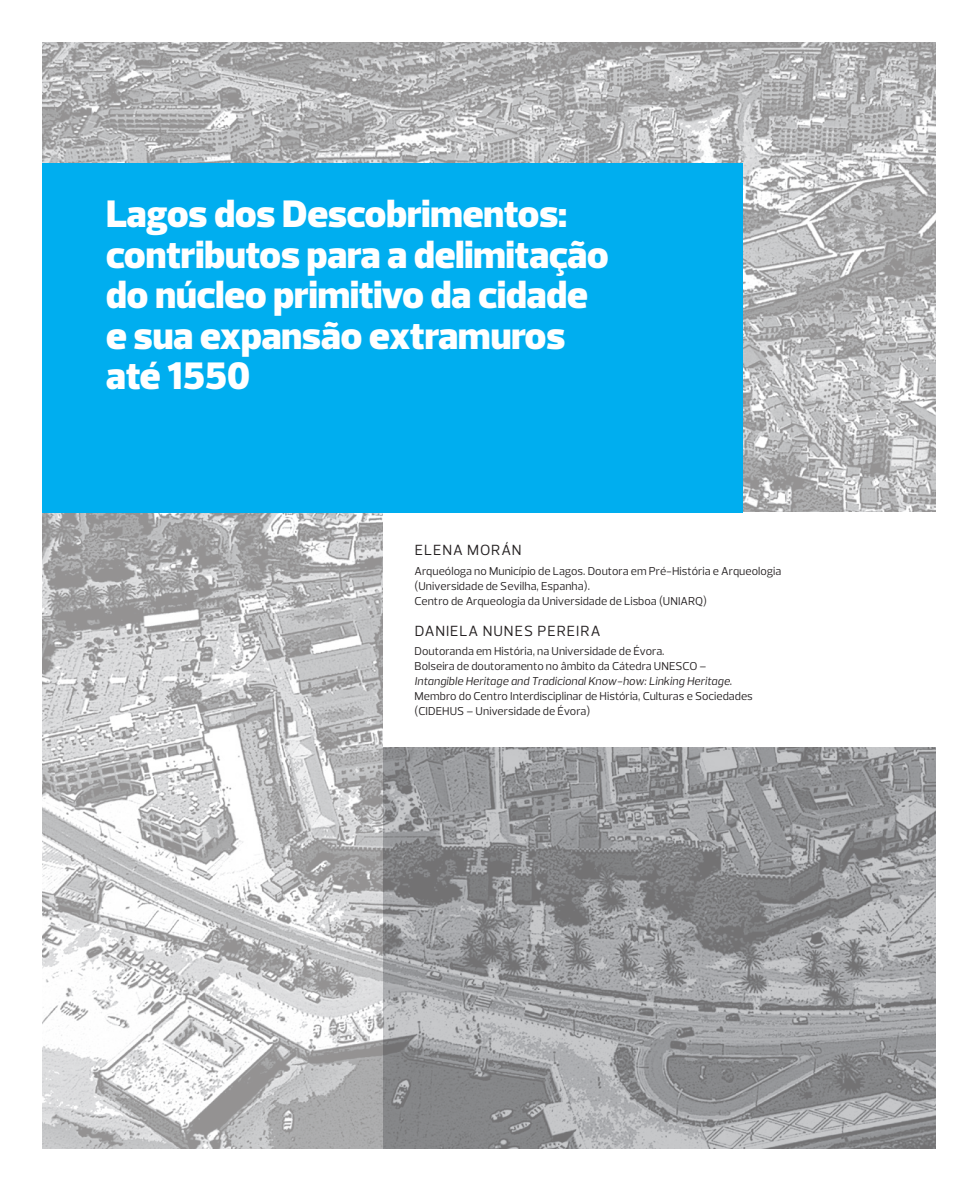
<style>
.page{position:relative;width:978px;height:1191px;background:#fff}
.page>*{position:absolute;margin:0;border:0;box-sizing:border-box;transform-origin:0 0}
.título_artigo{font:900 39px/40.5px "Prelo";color:#fff}
.autor{font:15px "Prelo";letter-spacing:.065em;color:#231f20}
.autor_afiliação{font:11.7px/15px "Prelo";letter-spacing:.005em;color:#231f20}
.s1{font-style:italic}
</style>
<div class="page">
<img style="left:43px;top:43px;width:892px;height:1105px">
<svg style="left:383px;top:747px;width:552px;height:401px;background:#98989b"></svg>
<div style="left:383px;top:512px;width:569px;height:235px;background:#fff"></div>
<div style="left:43px;top:163px;width:700px;height:349px;background:#00aeef"></div>
<p class="título_artigo" style="left:106px;top:194px;width:504px">Lagos dos Descobrimentos: contributos para a delimitação do núcleo primitivo da cidade e sua expansão extramuros até 1550</p>
<p class="autor" style="left:415px;top:541px;width:108px">ELENA MORÁN</p>
<p class="autor_afiliação" style="left:415px;top:563px;width:368px">Arqueóloga no Município de Lagos. Doutora em Pré-História e Arqueologia (Universidade de Sevilha, Espanha).<br>Centro de Arqueologia da Universidade de Lisboa (UNIARQ)</p>
<p class="autor" style="left:415px;top:621px;width:187px">DANIELA NUNES PEREIRA</p>
<p class="autor_afiliação" style="left:415px;top:643px;width:319px">Doutoranda em História, na Universidade de Évora.<br>Bolseira de doutoramento no âmbito da Cátedra UNESCO –<br><span class="s1">Intangible Heritage and Tradicional Know-how: Linking Heritage</span>.</p>
<p class="autor_afiliação" style="left:415px;top:688px;width:340px">Membro do Centro Interdisciplinar de História, Culturas e Sociedades (CIDEHUS – Universidade de Évora)</p>
</div>
